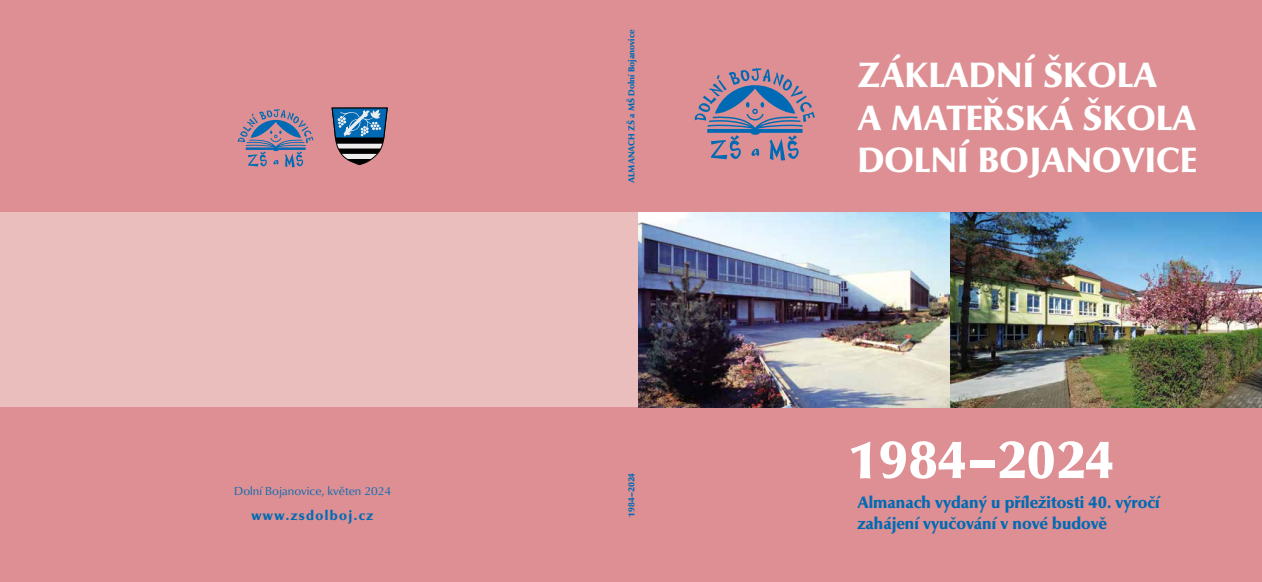
<style>
.page{position:relative;width:1262px;height:582px;background:#fff}
.page>*{position:absolute;margin:0;border:0;box-sizing:border-box;transform-origin:0 0}
.t1{font:54.6px "URW Classico TEE Blac";color:#fff}
.t2{font:36.3px/42.4px "URW Classico TEE Blac";color:#fff}
.t3{font:17.1px/20.5px "URW Classico TEE Blac";color:#006bb4}
.t4{font:14px "URW Classico TEE Blac";letter-spacing:.1em;color:#006bb4}
.t5{font:12px "URW Classico TEE";color:#006bb4}
.t6{font:9px "URW Classico TEE Blac";color:#006bb4}
</style>
<div class="page">
<div style="left:0;top:0;width:1261px;height:581px;background:#de8f93"></div>
<div style="left:0;top:212px;width:643px;height:195px;background:#ebbebe"></div>
<img style="left:638px;top:212px;width:312px;height:195px">
<img style="left:950px;top:212px;width:311px;height:195px">
<svg style="left:694px;top:68px;width:121px;height:92px"></svg>
<svg style="left:238px;top:109px;width:75px;height:58px"></svg>
<svg style="left:332px;top:108px;width:55px;height:57px"></svg>
<p class="t5" style="left:234px;top:482px;width:158px">Dolní Bojanovice, květen 2024</p>
<p class="t4" style="left:251px;top:505px;width:123px">www.zsdolboj.cz</p>
<p class="t6" style="left:626px;top:182px;width:154px;rotate:-90deg">ALMANACH ZŠ a MŠ Dolní Bojanovice</p>
<p class="t6" style="left:626px;top:516px;width:45px;rotate:-90deg">1984–2024</p>
<h2 class="t2" style="left:857px;top:55px;width:341px">ZÁKLADNÍ ŠKOLA<br>A MATEŘSKÁ ŠKOLA<br>DOLNÍ BOJANOVICE</h2>
<h1 class="t1" style="left:849px;top:425px;width:267px">1984–2024</h1>
<p class="t3" style="left:857px;top:492px;width:304px">Almanach vydaný u příležitosti 40. výročí zahájení vyučování v nové budově</p>
</div>
